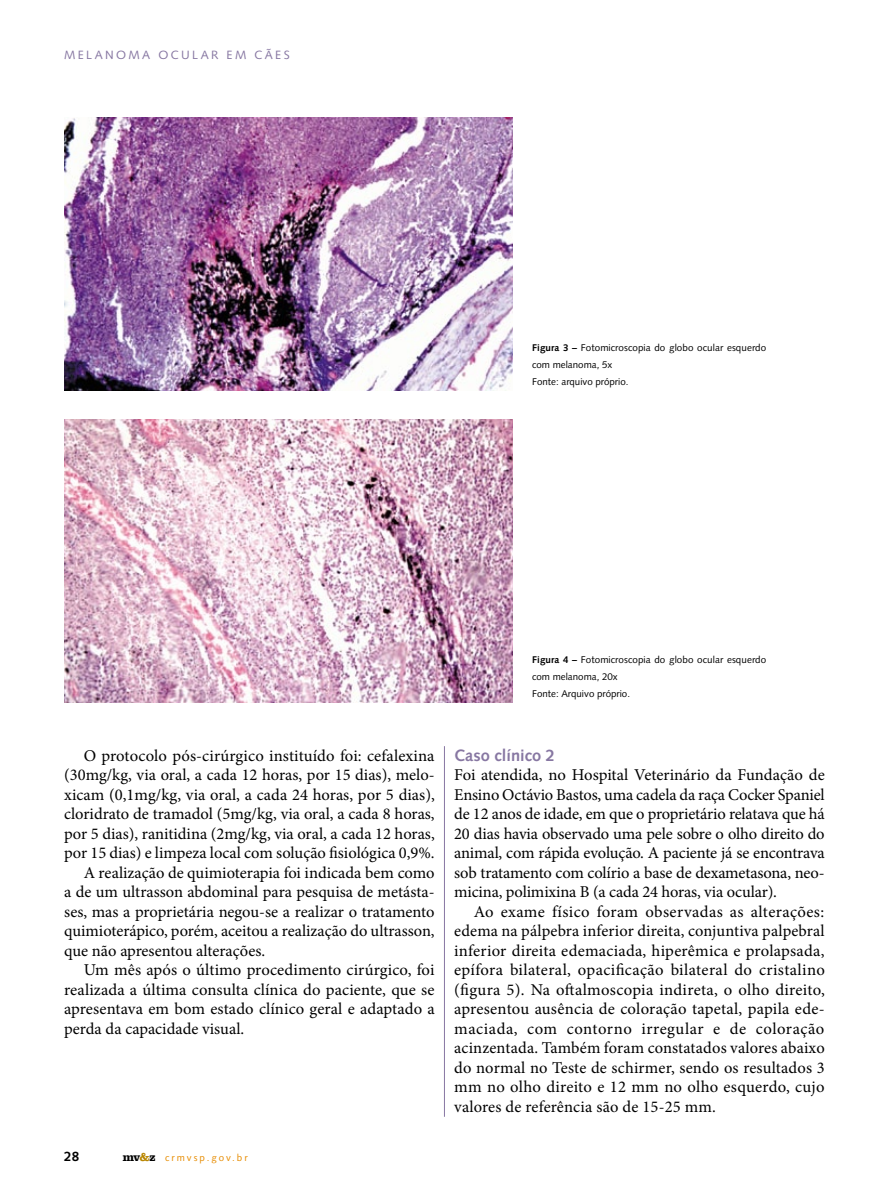
<style>
.page{position:relative;width:893px;height:1191px;background:#fff}
.page>*{position:absolute;margin:0;border:0;box-sizing:border-box;transform-origin:0 0}
.t1{font:16.5px/19.5px "Minion Pro";color:#000;text-align:justify}
.t2{font:700 16.5px "Syntax LT Std";color:#8777a2}
.t3{font:700 13.5px "Syntax LT Std";color:#000}
.t4{font:12px "Syntax LT Std";color:#8777a2}
.t5{font:9.75px/17.1px "Syntax LT Std";letter-spacing:.005em;color:#000}
.t6{font:9.75px "Syntax LT Std";letter-spacing:.2em;color:#e78c00}
.s1{font-weight:700}
.s2{font-family:"Clarendon LT Std";font-weight:700;font-size:12px;color:#000}
.s3{font-family:"Clarendon LT Std";font-weight:700;font-size:12px;color:#b98600}
</style>
<div class="page">
<hr style="left:444px;top:746px;width:1px;height:370px;background:#8777a2">
<img style="left:64px;top:117px;width:449px;height:273px">
<img style="left:64px;top:419px;width:449px;height:283px">
<p class="t4" style="left:64px;top:47px;width:25px">Melanoma</p>
<p class="t4" style="left:158px;top:47px;width:11px">ocular</p>
<p class="t4" style="left:227px;top:47px;width:11px">em</p>
<p class="t4" style="left:254px;top:47px;width:29px">c ães</p>
<p class="t5" style="left:532px;top:339px;width:236px"><span class="s1">Figura 3 –</span> Fotomicroscopia do globo ocular esquerdo com melanoma, 5x<br>Fonte: arquivo próprio.</p>
<p class="t1" style="left:84px;top:746px;width:352px">O protocolo pós-cirúrgico instituído foi: cefalexina</p>
<p class="t1" style="left:64px;top:765px;width:372px">(30mg/kg, via oral, a cada 12 horas, por 15 dias), melo-</p>
<p class="t1" style="left:64px;top:785px;width:372px">xicam (0,1mg/kg, via oral, a cada 24 horas, por 5 dias),</p>
<p class="t1" style="left:64px;top:804px;width:372px">cloridrato de tramadol (5mg/kg, via oral, a cada 8 horas,</p>
<p class="t1" style="left:64px;top:824px;width:372px">por 5 dias), ranitidina (2mg/kg, via oral, a cada 12 horas,</p>
<p class="t1" style="left:64px;top:843px;width:372px">por 15 dias) e limpeza local com solução fisiológica 0,9%.</p>
<p class="t1" style="left:84px;top:863px;width:353px">A realização de quimioterapia foi indicada bem como</p>
<p class="t1" style="left:64px;top:882px;width:372px">a de um ultrasson abdominal para pesquisa de metásta-</p>
<p class="t1" style="left:64px;top:902px;width:372px">ses, mas a proprietária negou-se a realizar o tratamento</p>
<p class="t1" style="left:64px;top:921px;width:372px">quimioterápico, porém, aceitou a realização do ultrasson,</p>
<p class="t1" style="left:64px;top:941px;width:203px">que não apresentou alterações.</p>
<p class="t1" style="left:84px;top:960px;width:352px">Um mês após o último procedimento cirúrgico, foi</p>
<p class="t1" style="left:64px;top:980px;width:372px">realizada a última consulta clínica do paciente, que se</p>
<p class="t1" style="left:64px;top:999px;width:372px">apresentava em bom estado clínico geral e adaptado a</p>
<p class="t1" style="left:64px;top:1019px;width:182px">perda da capacidade visual.</p>
<p class="t3" style="left:64px;top:1148px;width:17px">28</p>
<p class="t6" style="left:123px;top:1151px;width:126px"><span class="s2">mv</span><span class="s3">&amp;</span><span class="s2">z</span> crmvsp.gov.br</p>
<p class="t5" style="left:532px;top:651px;width:236px"><span class="s1">Figura 4 –</span> Fotomicroscopia do globo ocular esquerdo com melanoma, 20x<br>Fonte: Arquivo próprio.</p>
<p class="t2" style="left:454px;top:745px;width:102px">Caso clínico 2</p>
<p class="t1" style="left:454px;top:765px;width:372px">Foi atendida, no Hospital Veterinário da Fundação de Ensino Octávio Bastos, uma cadela da raça Cocker Spaniel de 12 anos de idade, em que o proprietário relatava que há 20 dias havia observado uma pele sobre o olho direito do animal, com rápida evolução. A paciente já se encontrava sob tratamento com colírio a base de dexametasona, neo&shy;micina, polimixina B (a cada 24 horas, via ocular).</p>
<p class="t1" style="left:454px;top:902px;width:372px;text-indent:19px">Ao exame físico foram observadas as alterações: edema na pálpebra inferior direita, conjuntiva palpebral inferior direita edemaciada, hiperêmica e prolapsada, epífora bilateral, opacificação bilateral do cristalino (figura 5). Na oftalmoscopia indireta, o olho direito, apresentou ausência de coloração tapetal, papila ede&shy;maciada, com contorno irregular e de coloração acinzentada. Também foram constatados valores abaixo do normal no Teste de schirmer, sendo os resultados 3 mm no olho direito e 12 mm no olho esquerdo, cujo valores de referência são de 15-25 mm.</p>
</div>
